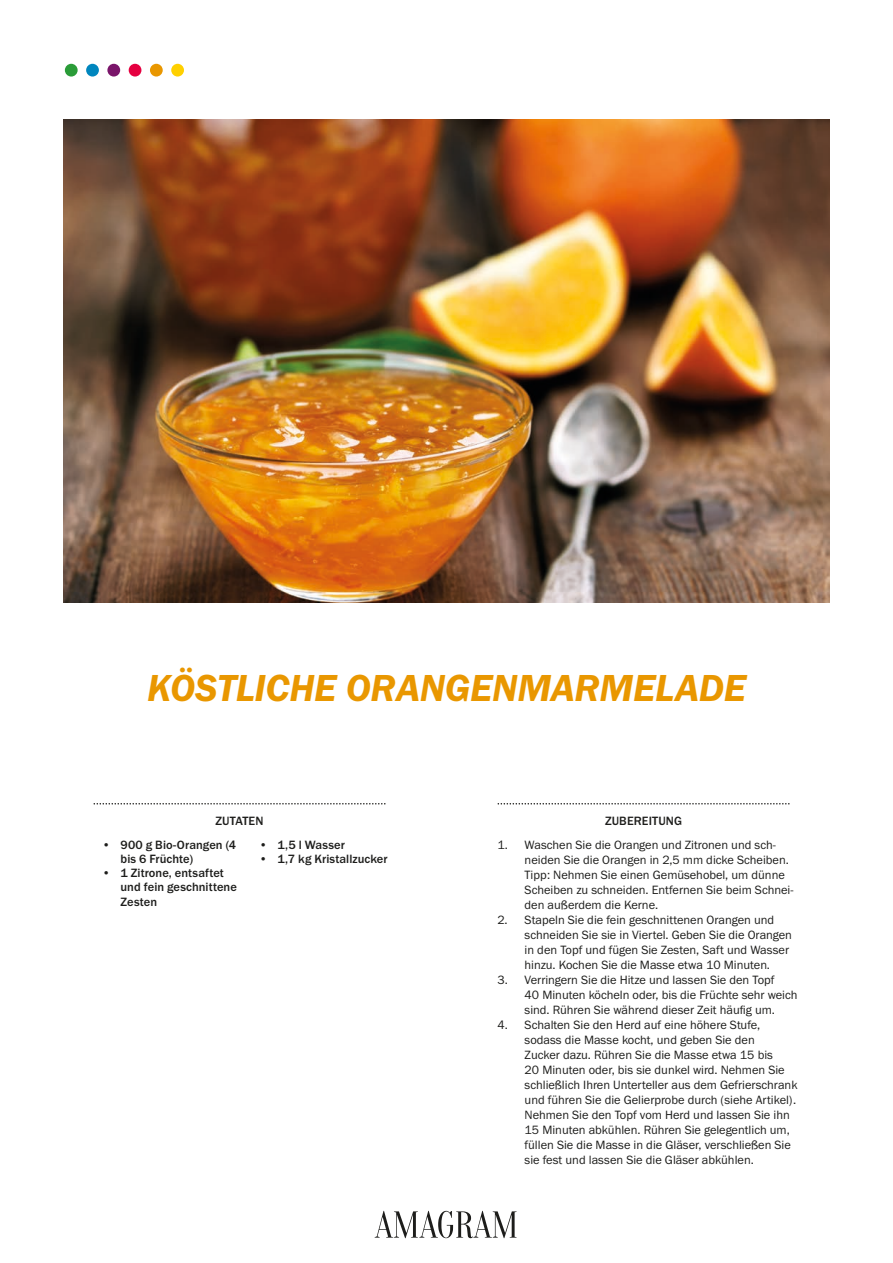
<style>
.page{position:relative;width:893px;height:1263px;background:#fff}
.page>*{position:absolute;margin:0;border:0;box-sizing:border-box;transform-origin:0 0}
.t1{font:39px "Franklin Gothic URW Dem Ita";letter-spacing:-.005em;color:#e99700}
.t2{font:12.45px/15px "Franklin Gothic URW Boo";color:#1d1d1b}
.t3{font:500 12.45px/14.2px "Franklin Gothic URW";letter-spacing:.005em;color:#1d1d1b}
.s1{font-family:"Franklin Gothic URW Boo";font-weight:400}
</style>
<div class="page">
<img style="left:64px;top:119px;width:765px;height:484px">
<svg style="left:498px;top:803px;width:292px;height:1px"></svg>
<svg style="left:94px;top:803px;width:292px;height:1px"></svg>
<div style="left:171px;top:64px;width:13px;height:13px;background:#ffd000;border-radius:50%"></div>
<div style="left:150px;top:64px;width:13px;height:13px;background:#e99700;border-radius:50%"></div>
<div style="left:129px;top:64px;width:12px;height:13px;background:#e50040;border-radius:50%"></div>
<div style="left:107px;top:64px;width:13px;height:13px;background:#7a156a;border-radius:50%"></div>
<div style="left:86px;top:64px;width:13px;height:13px;background:#0086be;border-radius:50%"></div>
<div style="left:65px;top:64px;width:13px;height:13px;background:#2a9c38;border-radius:50%"></div>
<svg style="left:375px;top:1211px;width:142px;height:27px"></svg>
<h1 class="t1" style="left:147px;top:662px;width:600px">KÖSTLICHE ORANGENMARMELADE</h1>
<p class="t3" style="left:216px;top:813px;width:49px">ZUTATEN</p>
<p class="t3" style="left:121px;top:837px;width:117px;text-indent:-19px"><span class="s1">•</span> 900 g Bio-Orangen (4 bis 6 Früchte)</p>
<p class="t3" style="left:121px;top:865px;width:118px;text-indent:-19px"><span class="s1">•</span> 1 Zitrone, entsaftet und fein geschnittene<br>Zesten</p>
<p class="t3" style="left:259px;top:837px;width:87px"><span class="s1">•</span> 1,5 l Wasser</p>
<p class="t3" style="left:259px;top:851px;width:130px"><span class="s1">•</span> 1,7 kg Kristallzucker</p>
<p class="t3" style="left:605px;top:813px;width:79px">ZUBEREITUNG</p>
<p class="t2" style="left:525px;top:837px;width:270px;text-indent:-27px">1. Waschen Sie die Orangen und Zitronen und sch&shy;neiden Sie die Orangen in 2,5 mm dicke Scheiben.<br>Tipp: Nehmen Sie einen Gemüsehobel, um dünne Scheiben zu schneiden. Entfernen Sie beim Schnei&shy;den außerdem die Kerne.</p>
<p class="t2" style="left:525px;top:912px;width:269px;text-indent:-27px">2. Stapeln Sie die fein geschnittenen Orangen und schneiden Sie sie in Viertel. Geben Sie die Orangen in den Topf und fügen Sie Zesten, Saft und Wasser hinzu. Kochen Sie die Masse etwa 10 Minuten.</p>
<p class="t2" style="left:525px;top:972px;width:274px;text-indent:-27px">3. Verringern Sie die Hitze und lassen Sie den Topf<br>40 Minuten köcheln oder, bis die Früchte sehr weich sind. Rühren Sie während dieser Zeit häufig um.</p>
<p class="t2" style="left:525px;top:1017px;width:275px;text-indent:-27px">4. Schalten Sie den Herd auf eine höhere Stufe, sodass die Masse kocht, und geben Sie den<br>Zucker dazu. Rühren Sie die Masse etwa 15 bis<br>20 Minuten oder, bis sie dunkel wird. Nehmen Sie schließlich Ihren Unterteller aus dem Gefrierschrank und führen Sie die Gelierprobe durch (siehe Artikel).<br>Nehmen Sie den Topf vom Herd und lassen Sie ihn 15 Minuten abkühlen. Rühren Sie gelegentlich um, füllen Sie die Masse in die Gläser, verschließen Sie sie fest und lassen Sie die Gläser abkühlen.</p>
</div>
